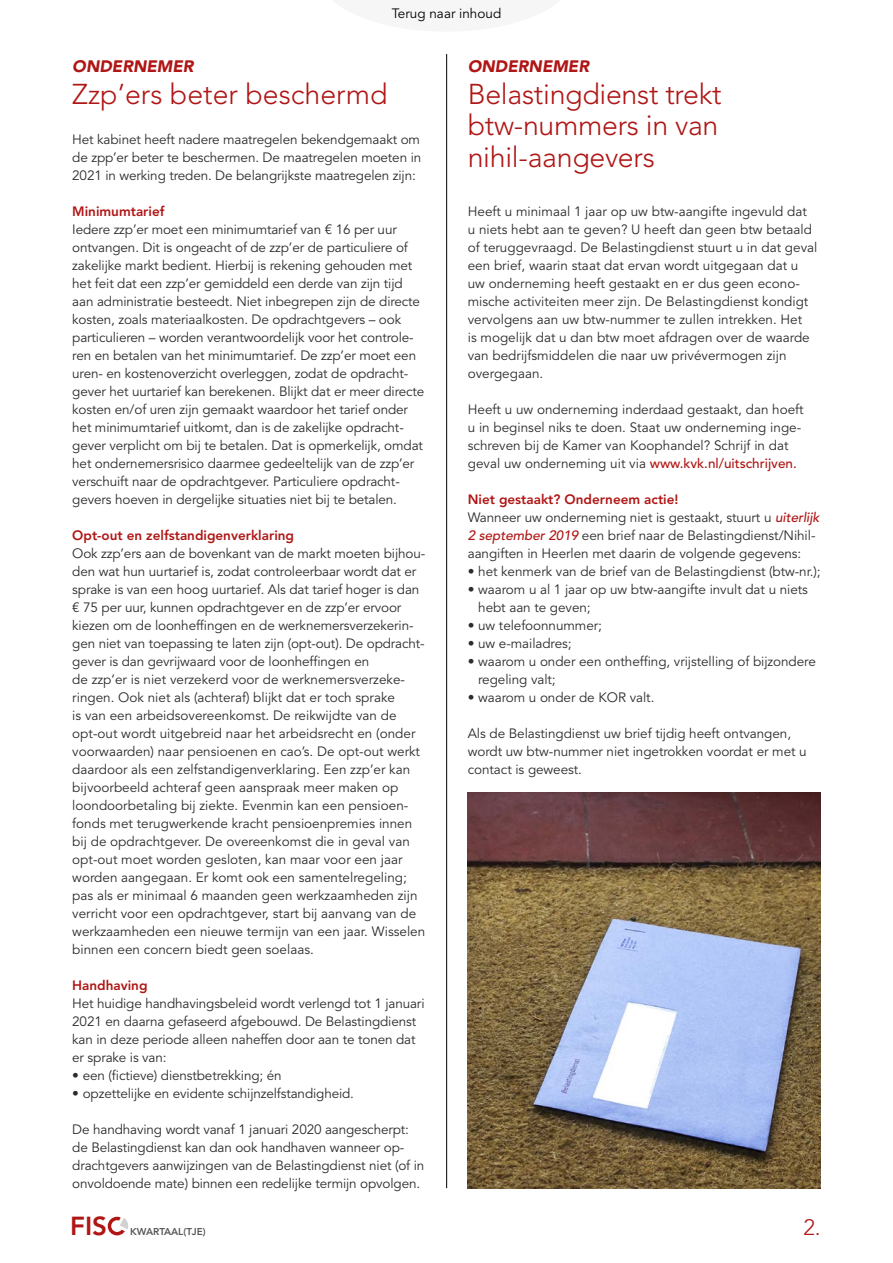
<style>
.page{position:relative;width:893px;height:1263px;background:#fff}
.page>*{position:absolute;margin:0;border:0;box-sizing:border-box;transform-origin:0 0}
.t1{font:300 28.5px/31.5px "Avenir LT";letter-spacing:-.01em;color:#af1615;text-align:justify}
.t2{font:800 25.95px "Avenir LT";color:#af1615}
.t3{font:300 22.2px "Avenir LT";color:#af1615}
.t4{font:italic 900 16.5px "Avenir LT";color:#af1615}
.t5{font:13.5px/18px "Avenir LT";letter-spacing:-.005em;color:#2c2c2c}
.t6{font:800 13.5px "Avenir LT";color:#af1615}
.t7{font:13.5px "Avenir LT";color:#000}
.t8{font:800 9.9px "Avenir LT";color:#575756}
.s1{font-weight:500;color:#af1615}
.s2{font-weight:800;color:#af1615}
.s3{font-weight:500;font-style:italic;color:#af1615}
</style>
<div class="page">
<div style="left:108px;top:1217px;width:18px;height:18px;border:3px solid #af1615;border-radius:50%"></div>
<svg style="left:114px;top:1216px;width:14px;height:19px"></svg>
<hr style="left:446px;top:54px;width:1px;height:1134px;background:#000">
<img style="left:468px;top:792px;width:353px;height:396px">
<p class="t7" style="left:392px;top:5px;width:111px">Terug naar inhoud</p>
<p class="t4" style="left:72px;top:56px;width:123px">ONDERNEMER</p>
<h1 class="t1" style="left:72px;top:78px;width:317px">Zzp’ers beter beschermd</h1>
<p class="t5" style="left:72px;top:131px;width:350px;text-align:justify">Het kabinet heeft nadere maatregelen bekendgemaakt om de zpp’er beter te beschermen. De maatregelen moeten in 2021 in werking treden. De belangrijkste maatregelen zijn:</p>
<p class="t6" style="left:72px;top:203px;width:94px">Minimumtarief</p>
<p class="t5" style="left:72px;top:221px;width:354px">Iedere zzp’er moet een minimumtarief van € 16 per uur ontvangen. Dit is ongeacht of de zzp’er de particuliere of zakelijke markt bedient. Hierbij is rekening gehouden met het feit dat een zzp’er gemiddeld een derde van zijn tijd aan administratie besteedt. Niet inbegrepen zijn de directe kosten, zoals materiaalkosten. De opdrachtgevers – ook particulieren – worden verantwoordelijk voor het controle&shy;ren en betalen van het minimumtarief. De zzp’er moet een uren- en kostenoverzicht overleggen, zodat de opdracht&shy;gever het uurtarief kan berekenen. Blijkt dat er meer directe kosten en/of uren zijn gemaakt waardoor het tarief onder het minimumtarief uitkomt, dan is de zakelijke opdracht&shy;gever verplicht om bij te betalen. Dat is opmerkelijk, omdat het ondernemersrisico daarmee gedeeltelijk van de zzp’er verschuift naar de opdrachtgever. Particuliere opdracht&shy;gevers hoeven in dergelijke situaties niet bij te betalen.</p>
<p class="t6" style="left:72px;top:527px;width:223px">Opt-out en zelfstandigenverklaring</p>
<p class="t5" style="left:72px;top:545px;width:354px">Ook zzp’ers aan de bovenkant van de markt moeten bijhou&shy;den wat hun uurtarief is, zodat controleerbaar wordt dat er sprake is van een hoog uurtarief. Als dat tarief hoger is dan € 75 per uur, kunnen opdrachtgever en de zzp’er ervoor kiezen om de loonheffingen en de werknemersverzekerin&shy;gen niet van toepassing te laten zijn (opt-out). De opdracht&shy;gever is dan gevrijwaard voor de loonheffingen en<br>de zzp’er is niet verzekerd voor de werknemersverzeke&shy;ringen. Ook niet als (achteraf) blijkt dat er toch sprake<br>is van een arbeidsovereenkomst. De reikwijdte van de opt-out wordt uitgebreid naar het arbeidsrecht en (onder voorwaarden) naar pensioenen en cao’s. De opt-out werkt daardoor als een zelfstandigenverklaring. Een zzp’er kan bijvoorbeeld achteraf geen aanspraak meer maken op loondoorbetaling bij ziekte. Evenmin kan een pensioen&shy;fonds met terugwerkende kracht pensioenpremies innen bij de opdrachtgever. De overeenkomst die in geval van opt-out moet worden gesloten, kan maar voor een jaar worden aangegaan. Er komt ook een samentelregeling; pas als er minimaal 6 maanden geen werkzaamheden zijn verricht voor een opdrachtgever, start bij aanvang van de werkzaamheden een nieuwe termijn van een jaar. Wisselen binnen een concern biedt geen soelaas.</p>
<p class="t6" style="left:72px;top:977px;width:77px">Handhaving</p>
<p class="t5" style="left:72px;top:995px;width:354px">Het huidige handhavingsbeleid wordt verlengd tot 1 januari 2021 en daarna gefaseerd afgebouwd. De Belastingdienst kan in deze periode alleen naheffen door aan te tonen dat er sprake is van:</p>
<p class="t5" style="left:72px;top:1067px;width:211px">• een (fictieve) dienstbetrekking; én</p>
<p class="t5" style="left:72px;top:1085px;width:283px">• opzettelijke en evidente schijnzelfstandigheid.</p>
<p class="t5" style="left:72px;top:1121px;width:354px">De handhaving wordt vanaf 1 januari 2020 aangescherpt: de Belastingdienst kan dan ook handhaven wanneer op&shy;drachtgevers aanwijzingen van de Belastingdienst niet (of in onvoldoende mate) binnen een redelijke termijn opvolgen.</p>
<p class="t4" style="left:468px;top:56px;width:123px">ONDERNEMER</p>
<h1 class="t1" style="left:468px;top:78px;width:255px">Belastingdienst trekt btw-nummers in van nihil-aangevers</h1>
<p class="t5" style="left:468px;top:203px;width:351px">Heeft u minimaal 1 jaar op uw btw-aangifte ingevuld dat u niets hebt aan te geven? U heeft dan geen btw betaald of teruggevraagd. De Belastingdienst stuurt u in dat geval een brief, waarin staat dat ervan wordt uitgegaan dat u uw onderneming heeft gestaakt en er dus geen econo&shy;mische activiteiten meer zijn. De Belastingdienst kondigt vervolgens aan uw btw-nummer te zullen intrekken. Het<br>is mogelijk dat u dan btw moet afdragen over de waarde van bedrijfsmiddelen die naar uw privévermogen zijn overgegaan.</p>
<p class="t5" style="left:468px;top:401px;width:338px">Heeft u uw onderneming inderdaad gestaakt, dan hoeft u in beginsel niks te doen. Staat uw onderneming inge&shy;schreven bij de Kamer van Koophandel? Schrijf in dat geval uw onderneming uit via <span class="s1">www.kvk.nl/uitschrijven.</span></p>
<p class="t5" style="left:468px;top:491px;width:353px"><span class="s2">Niet gestaakt? Onderneem actie!<br></span>Wanneer uw onderneming niet is gestaakt, stuurt u <span class="s3">uiterlijk 2 september 2019</span> een brief naar de Belastingdienst/Nihil&shy;aangiften in Heerlen met daarin de volgende gegevens:</p>
<p class="t5" style="left:468px;top:563px;width:354px">• het kenmerk van de brief van de Belastingdienst (btw-nr.);</p>
<p class="t5" style="left:478px;top:581px;width:331px;text-indent:-11px">• waarom u al 1 jaar op uw btw-aangifte invult dat u niets hebt aan te geven;</p>
<p class="t5" style="left:468px;top:617px;width:136px">• uw telefoonnummer;</p>
<p class="t5" style="left:468px;top:635px;width:105px">• uw e-mailadres;</p>
<p class="t5" style="left:478px;top:653px;width:339px;text-indent:-10px">• waarom u onder een ontheffing, vrijstelling of bijzondere regeling valt;</p>
<p class="t5" style="left:468px;top:689px;width:188px">• waarom u onder de KOR valt.</p>
<p class="t5" style="left:468px;top:725px;width:340px">Als de Belastingdienst uw brief tijdig heeft ontvangen, wordt uw btw-nummer niet ingetrokken voordat er met u contact is geweest.</p>
<h2 class="t2" style="left:70px;top:1210px;width:38px">FIS</h2>
<p class="t8" style="left:130px;top:1226px;width:77px">KWARTAAL(TJE)</p>
<h3 class="t3" style="left:803px;top:1214px;width:19px">2.</h3>
</div>
